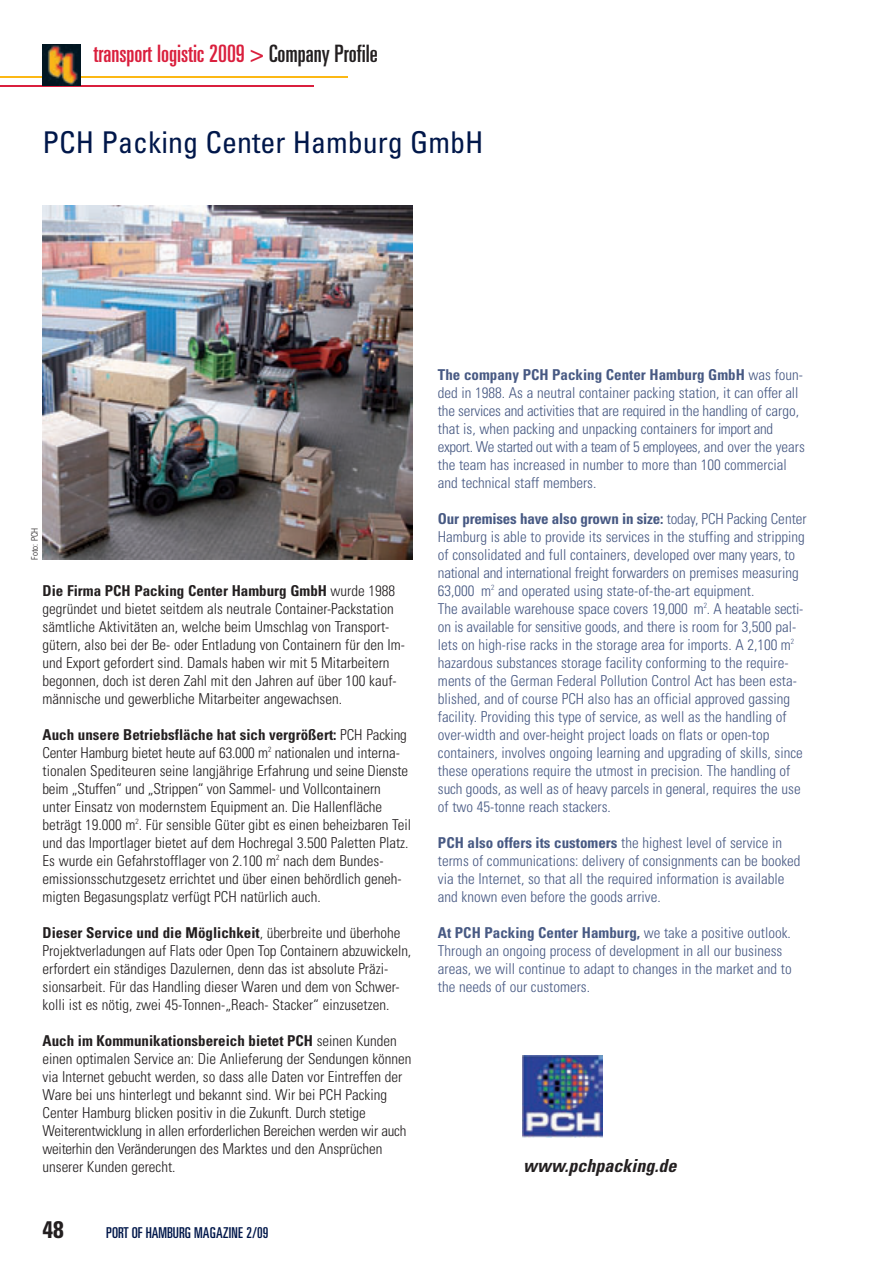
<style>
.page{position:relative;width:893px;height:1263px;background:#fff}
.page>*{position:absolute;margin:0;border:0;box-sizing:border-box;transform-origin:0 0}
.t1{font:condensed 30px "Univers";color:#00174a}
.t2{font:ultra-condensed 24px "Univers";color:#da1f3d}
.t3{font:700 condensed 24px "Univers";color:#231f20}
.t4{font:italic 700 condensed 18px "Univers";color:#231f20}
.t5{font:300 condensed 15px/18px "Univers";color:#475983}
.t6{font:300 condensed 15px/18px "Univers";color:#231f20}
.t7{font:ultra-condensed 15px "Univers";color:#00174a}
.t8{font:300 condensed 9px "Univers";color:#231f20}
.s1{color:#231f20}
.s2{font-weight:700}
</style>
<div class="page">
<hr style="left:0;top:76px;width:347px;height:1px;background:#fcb814">
<hr style="left:0;top:85px;width:313px;height:2px;background:#da1f3d">
<img style="left:43px;top:45px;width:38px;height:40px">
<img style="left:43px;top:205px;width:369px;height:355px">
<img style="left:523px;top:1056px;width:80px;height:81px">
<h2 class="t2" style="left:94px;top:40px;width:286px">transport logistic 2009 &gt; <span class="s1">Company Profile</span></h2>
<h1 class="t1" style="left:43px;top:124px;width:442px">PCH Packing Center Hamburg GmbH</h1>
<p class="t8" style="left:29px;top:560px;width:33px;rotate:-90deg">Foto: PCH</p>
<p class="t6" style="left:43px;top:581px;width:364px"><span class="s2">Die Firma PCH Packing Center Hamburg GmbH</span> wurde 1988 gegründet und bietet seitdem als neutrale Container-Packstation sämtliche Aktivitäten an, welche beim Umschlag von Transport - gütern, also bei der Be- oder Entladung von Containern für den Im&shy;und Export gefordert sind. Damals haben wir mit 5 Mitarbeitern begonnen, doch ist deren Zahl mit den Jahren auf über 100 kauf&shy;männische und gewerbliche Mitarbeiter angewachsen.</p>
<p class="t6" style="left:43px;top:725px;width:370px"><span class="s2">Auch unsere Betriebsfläche hat sich vergrößert:</span> PCH Packing Center Hamburg bietet heute auf 63.000 m<sup>2</sup> nationalen und interna&shy;tionalen Spediteuren seine langjährige Erfahrung und seine Dienste beim „Stuffen“ und „Strippen“ von Sammel- und Vollcontainern unter Einsatz von modernstem Equipment an. Die Hallenfläche beträgt 19.000 m<sup>2</sup>. Für sensible Güter gibt es einen beheizbaren Teil und das Importlager bietet auf dem Hochregal 3.500 Paletten Platz.<br>Es wurde ein Gefahr stofflager von 2.100 m<sup>2</sup> nach dem Bundes - emissionsschutz gesetz errichtet und über einen behördlich geneh&shy;migten Begasungsplatz verfügt PCH natürlich auch.</p>
<p class="t6" style="left:43px;top:923px;width:370px"><span class="s2">Dieser Service und die Möglichkeit</span>, überbreite und überhohe Projektverladungen auf Flats oder Open Top Containern abzuwickeln, erfordert ein ständiges Dazulernen, denn das ist absolute Präzi&shy;sionsarbeit. Für das Handling dieser Waren und dem von Schwer&shy;kolli ist es nötig, zwei 45-Tonnen-„Reach- Stacker“ einzusetzen.</p>
<p class="t6" style="left:43px;top:1031px;width:371px"><span class="s2">Auch im Kommunikationsbereich bietet PCH</span> seinen Kunden einen optimalen Service an: Die Anlieferung der Sendungen können via Internet gebucht werden, so dass alle Daten vor Eintreffen der Ware bei uns hinterlegt und bekannt sind. Wir bei PCH Packing Center Hamburg blicken positiv in die Zukunft. Durch stetige Weiterentwicklung in allen erforderlichen Bereichen werden wir auch weiterhin den Veränderungen des Marktes und den Ansprüchen unserer Kunden gerecht.</p>
<h2 class="t3" style="left:43px;top:1214px;width:23px">48</h2>
<p class="t7" style="left:106px;top:1224px;width:164px">PORT OF HAMBURG MAGAZINE 2/09</p>
<p class="t5" style="left:438px;top:365px;width:368px"><span class="s2">The company PCH Packing Center Hamburg GmbH</span> was foun&shy;ded in 1988. As a neutral container packing station, it can offer all the services and activities that are required in the handling of cargo, that is, when packing and unpacking containers for import and export. We started out with a team of 5 employees, and over the years the team has increased in number to more than 100 commercial and technical staff members.</p>
<p class="t5" style="left:438px;top:509px;width:370px"><span class="s2">Our premises have also grown in size:</span> today, PCH Packing Center Hamburg is able to provide its services in the stuffing and stripping of consolidated and full containers, developed over many years, to national and international freight forwarders on premises measuring 63,000 m<sup>2</sup> and operated using state-of-the-art equipment.<br>The available warehouse space covers 19,000 m<sup>2</sup>. A heatable secti&shy;on is available for sensitive goods, and there is room for 3,500 pal&shy;lets on high-rise racks in the storage area for imports. A 2,100 m<sup>2 </sup>hazardous substances storage facility conforming to the require&shy;ments of the German Federal Pollution Control Act has been esta&shy;blished, and of course PCH also has an official approved gassing facility. Providing this type of service, as well as the handling of over-width and over-height project loads on flats or open-top containers, involves ongoing learning and upgrading of skills, since these operations require the utmost in precision. The handling of such goods, as well as of heavy parcels in general, requires the use of two 45-tonne reach stackers.</p>
<p class="t5" style="left:438px;top:833px;width:364px"><span class="s2">PCH also offers its customers</span> the highest level of service in terms of communications: delivery of consignments can be booked via the Internet, so that all the required information is available and known even before the goods arrive.</p>
<p class="t5" style="left:438px;top:923px;width:355px"><span class="s2">At PCH Packing Center Hamburg,</span> we take a positive outlook.<br>Through an ongoing process of development in all our business areas, we will continue to adapt to changes in the market and to the needs of our customers.</p>
<p class="t4" style="left:523px;top:1154px;width:155px">www.pchpacking.de</p>
</div>
